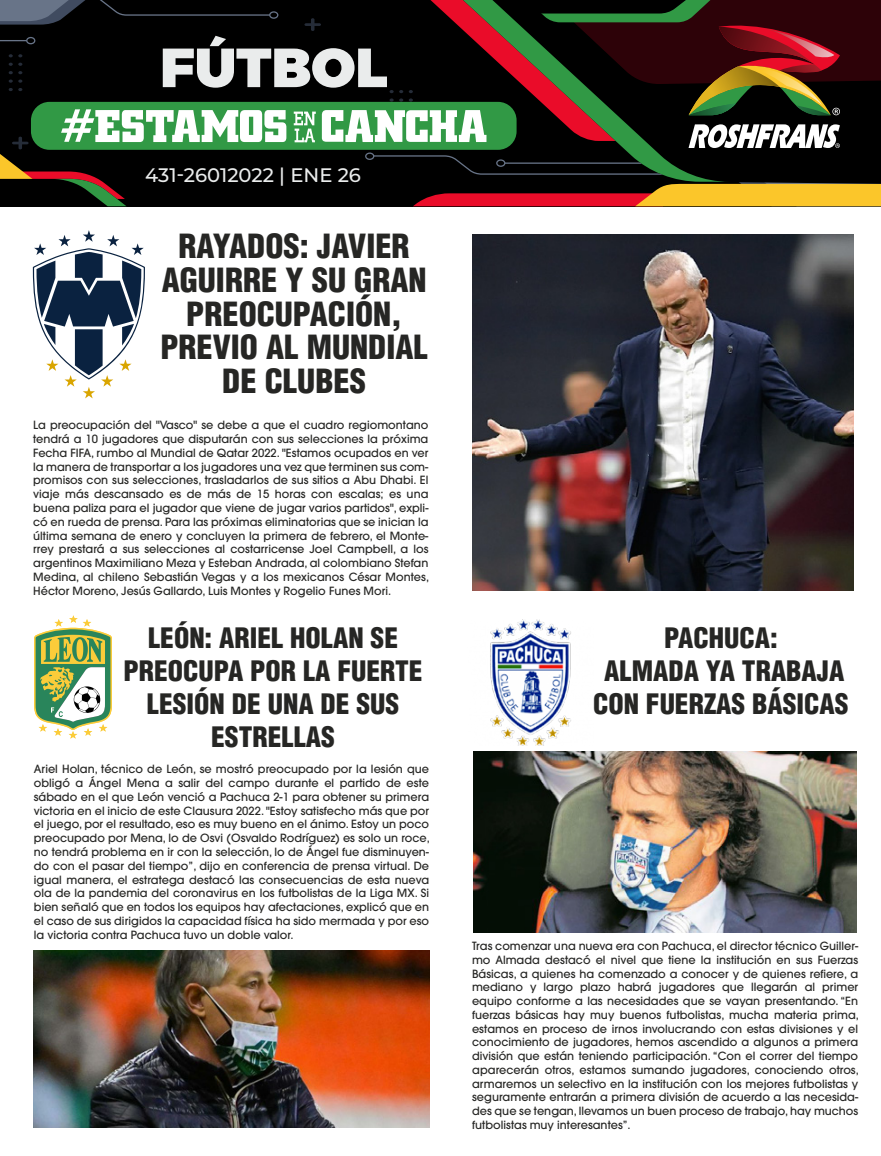
<style>
.page{position:relative;width:881px;height:1156px;background:#fff}
.page>*{position:absolute;margin:0;border:0;box-sizing:border-box;transform-origin:0 0}
.t1{font:900 55px "Montserrat";color:#eaecec}
.t2{font:900 condensed 32.5px/33.8px "Helvetica";color:#262624;text-align:center}
.t3{font:900 condensed 27.5px/33px "Helvetica";color:#262624;text-align:center}
.t4{font:500 19.5px "Montserrat";color:#eaecec}
.t5{font:500 11.25px/13.8px "Avant Garde";color:#262624;text-align:justify}
</style>
<div class="page">
<div style="left:0;top:0;width:880px;height:206px;background:#000"></div>
<svg style="left:9px;top:54px;width:13px;height:3px"></svg>
<svg style="left:9px;top:63px;width:13px;height:28px"></svg>
<svg style="left:0;top:40px;width:26px;height:1px"></svg>
<div style="left:26px;top:37px;width:9px;height:7px;border:1px solid #687488;border-radius:50%"></div>
<div style="left:269px;top:11px;width:9px;height:8px;border:1px solid #687488;border-radius:50%"></div>
<svg style="left:100px;top:0;width:171px;height:16px"></svg>
<svg style="left:0;top:0;width:85px;height:25px"></svg>
<div style="left:31px;top:102px;width:485px;height:48px;background:#319945;border-radius:18px"></div>
<svg style="left:0;top:109px;width:286px;height:97px"></svg>
<svg style="left:293px;top:0;width:587px;height:206px"></svg>
<img style="left:472px;top:235px;width:381px;height:356px">
<img style="left:33px;top:950px;width:396px;height:177px">
<img style="left:473px;top:751px;width:383px;height:181px">
<img style="left:490px;top:619px;width:81px;height:126px">
<svg style="left:33px;top:230px;width:112px;height:168px"></svg>
<svg style="left:34px;top:615px;width:78px;height:123px"></svg>
<h1 class="t1" style="left:160px;top:21px;width:229px">FÚTBOL</h1>
<h3 class="t4" style="left:145px;top:162px;width:217px">431-26012022 | ENE 26</h3>
<h2 class="t2" style="left:160px;top:229px;width:269px">RAYADOS: JAVIER<br>AGUIRRE Y SU GRAN<br>PREOCUPACIÓN,<br>PREVIO AL MUNDIAL<br>DE CLUBES</h2>
<p class="t5" style="left:33px;top:418px;width:397px">La preocupación del "Vasco" se debe a que el cuadro regiomontano tendrá a 10 jugadores que disputarán con sus selecciones la próxima Fecha FIFA, rumbo al Mundial de Qatar 2022. "Estamos ocupados en ver la manera de transportar a los jugadores una vez que terminen sus com&shy;promisos con sus selecciones, trasladarlos de sus sitios a Abu Dhabi. El viaje más descansado es de más de 15 horas con escalas; es una buena paliza para el jugador que viene de jugar varios partidos", expli&shy;có en rueda de prensa. Para las próximas eliminatorias que se inician la última semana de enero y concluyen la primera de febrero, el Monte&shy;rrey prestará a sus selecciones al costarricense Joel Campbell, a los argentinos Maximiliano Meza y Esteban Andrada, al colombiano Stefan Medina, al chileno Sebastián Vegas y a los mexicanos César Montes, Héctor Moreno, Jesús Gallardo, Luis Montes y Rogelio Funes Mori.</p>
<h3 class="t3" style="left:123px;top:621px;width:300px">LEÓN: ARIEL HOLAN SE<br>PREOCUPA POR LA FUERTE<br>LESIÓN DE UNA DE SUS<br>ESTRELLAS</h3>
<p class="t5" style="left:34px;top:762px;width:397px">Ariel Holan, técnico de León, se mostró preocupado por la lesión que obligó a Ángel Mena a salir del campo durante el partido de este sábado en el que León venció a Pachuca 2-1 para obtener su primera victoria en el inicio de este Clausura 2022. "Estoy satisfecho más que por el juego, por el resultado, eso es muy bueno en el ánimo. Estoy un poco preocupado por Mena, lo de Osvi (Osvaldo Rodríguez) es solo un roce, no tendrá problema en ir con la selección, lo de Ángel fue disminuyen&shy;do con el pasar del tiempo”, dijo en conferencia de prensa virtual. De igual manera, el estratega destacó las consecuencias de esta nueva ola de la pandemia del coronavirus en los futbolistas de la Liga MX. Si bien señaló que en todos los equipos hay afectaciones, explicó que en el caso de sus dirigidos la capacidad física ha sido mermada y por eso la victoria contra Pachuca tuvo un doble valor.</p>
<h3 class="t3" style="left:593px;top:621px;width:257px">PACHUCA:<br>ALMADA YA TRABAJA<br>CON FUERZAS BÁSICAS</h3>
<p class="t5" style="left:472px;top:939px;width:388px">Tras comenzar una nueva era con Pachuca, el director técnico Guiller&shy;mo Almada destacó el nivel que tiene la institución en sus Fuerzas Básicas, a quienes ha comenzado a conocer y de quienes refiere, a mediano y largo plazo habrá jugadores que llegarán al primer equipo conforme a las necesidades que se vayan presentando. “En fuerzas básicas hay muy buenos futbolistas, mucha materia prima, estamos en proceso de irnos involucrando con estas divisiones y el conocimiento de jugadores, hemos ascendido a algunos a primera división que están teniendo participación. “Con el correr del tiempo aparecerán otros, estamos sumando jugadores, conociendo otros, armaremos un selectivo en la institución con los mejores futbolistas y seguramente entrarán a primera división de acuerdo a las necesida&shy;des que se tengan, llevamos un buen proceso de trabajo, hay muchos futbolistas muy interesantes”.</p>
</div>
